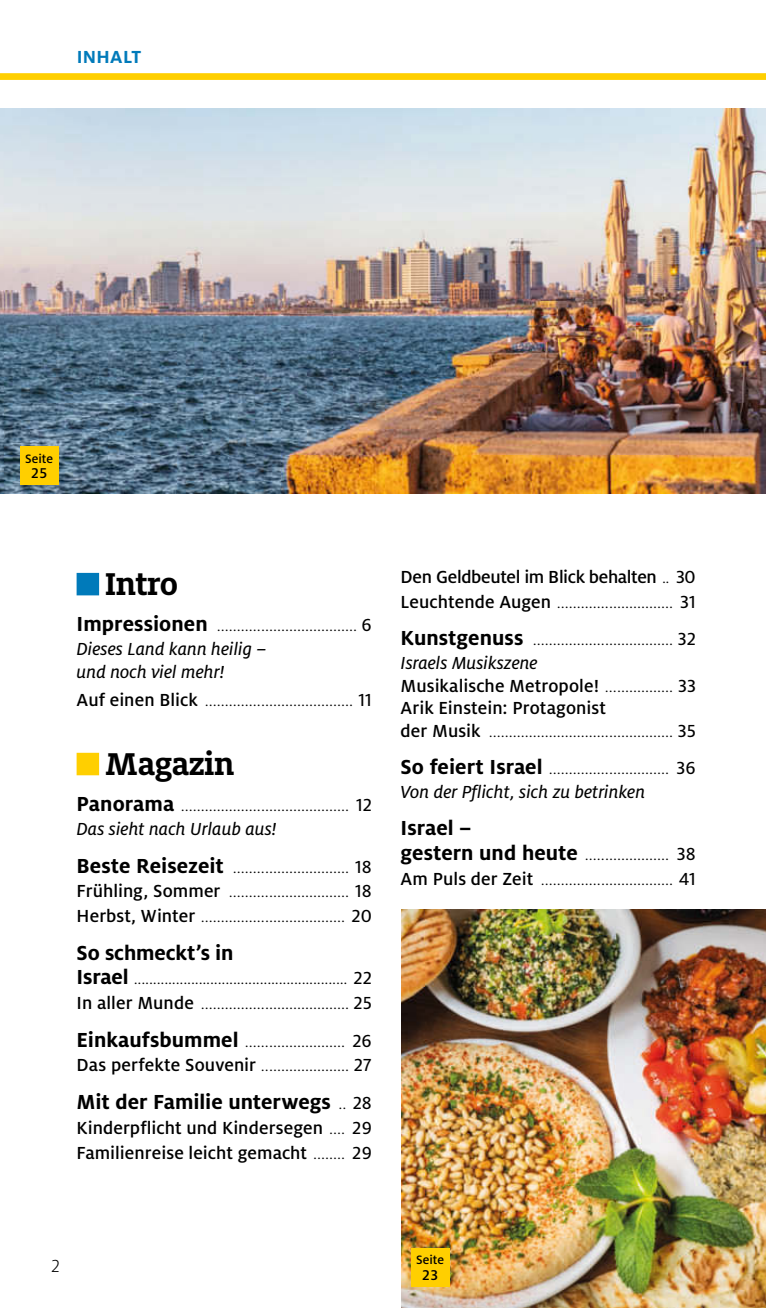
<style>
.page{position:relative;width:766px;height:1308px;background:#fff}
.page>*{position:absolute;margin:0;border:0;box-sizing:border-box;transform-origin:0 0}
.t1{font:700 34.88px "Milo Slabfor ADAC";letter-spacing:-.01em;color:#000}
.t2{font:700 22.5px "Milofor ADAC";letter-spacing:-.005em;color:#000}
.t3{font:300 19.35px/24.8px "Milofor ADAC";color:#000}
.t4{font:500 19.35px/24.8px "Milofor ADAC";color:#000}
.t5{font:italic 19.35px/22.5px "Milofor ADAC Text";color:#000}
.t6{font:700 19.35px "Milofor ADAC";letter-spacing:.02em;color:#007aba}
.t7{font:500 15.75px "Milofor ADAC";color:#000}
.t8{font:500 13.5px "Milofor ADAC";color:#000}
.s1{font-weight:700;font-size:22.5px}
.s2{font-family:"Milofor ADAC Text";font-weight:400}
.s3{font-weight:500}
.s4{font-weight:300;font-size:19.35px}
.s5{font-family:"Milofor ADAC Text";font-weight:400;font-size:19.35px}
.s6{font-weight:300}
</style>
<div class="page">
<div style="left:0;top:73px;width:765px;height:7px;background:#ffcf00"></div>
<div style="left:77px;top:573px;width:22px;height:22px;background:#007aba"></div>
<div style="left:77px;top:752px;width:22px;height:23px;background:#ffcf00"></div>
<img style="left:402px;top:909px;width:363px;height:398px">
<div style="left:411px;top:1248px;width:38px;height:38px;background:#ffcf00"></div>
<img style="left:0;top:108px;width:765px;height:385px">
<div style="left:20px;top:446px;width:38px;height:38px;background:#ffcf00"></div>
<p class="t6" style="left:77px;top:48px;width:66px">INHALT</p>
<p class="t8" style="left:25px;top:452px;width:29px">Seite</p>
<p class="t7" style="left:31px;top:465px;width:18px">25</p>
<h1 class="t1" style="left:105px;top:570px;width:74px">Intro</h1>
<p class="t3" style="left:77px;top:614px;width:296px"><span class="s1">Impressionen</span> ................................... <span class="s2">6</span></p>
<p class="t5" style="left:77px;top:639px;width:191px">Dieses Land kann heilig – und noch viel mehr!</p>
<p class="t3" style="left:77px;top:688px;width:296px"><span class="s3">Auf einen Blick</span> ..................................... <span class="s2">11</span></p>
<h1 class="t1" style="left:105px;top:750px;width:130px">Magazin</h1>
<p class="t3" style="left:77px;top:794px;width:296px"><span class="s1">Panorama</span> .......................................... <span class="s2">12</span></p>
<p class="t5" style="left:77px;top:819px;width:201px">Das sieht nach Urlaub aus!</p>
<p class="t3" style="left:77px;top:855px;width:296px;text-align:justify"><span class="s1">Beste Reisezeit</span> ............................. <span class="s2">18<br></span><span class="s3">Frühling, Sommer</span> .............................. <span class="s2">18<br></span><span class="s3">Herbst, Winter</span> .................................... <span class="s2">20</span></p>
<p class="t2" style="left:77px;top:941px;width:158px">So schmeckt’s in</p>
<p class="t3" style="left:77px;top:967px;width:296px"><span class="s1">Israel</span> ........................................................ <span class="s2">22<br></span><span class="s3">In aller Munde</span> ..................................... <span class="s2">25</span></p>
<p class="t3" style="left:77px;top:1029px;width:296px"><span class="s1">Einkaufsbummel</span> ......................... <span class="s2">26<br></span><span class="s3">Das perfekte Souvenir</span> ...................... <span class="s2">27</span></p>
<p class="t2" style="left:77px;top:1090px;width:296px">Mit der Familie unterwegs <span class="s4">..</span> <span class="s5">28</span></p>
<p class="t4" style="left:77px;top:1116px;width:296px">Kinderpflicht und Kindersegen <span class="s6">....</span> <span class="s2">29<br></span>Familienreise leicht gemacht <span class="s6">........</span> <span class="s2">29</span></p>
<p class="t4" style="left:400px;top:565px;width:296px">Den Geldbeutel im Blick behalten <span class="s6">..</span> <span class="s2">30<br></span>Leuchtende Augen <span class="s6">.............................</span> <span class="s2">31</span></p>
<p class="t3" style="left:400px;top:628px;width:296px"><span class="s1">Kunstgenuss</span> ................................... <span class="s2">32</span></p>
<p class="t5" style="left:400px;top:653px;width:139px">Israels Musikszene</p>
<p class="t3" style="left:400px;top:675px;width:296px;line-height:22.5px"><span class="s3">Musikalische Metropole!</span> ................. <span class="s2">33<br></span><span class="s3">Arik Einstein: Protagonist<br>der Musik</span> .............................................. <span class="s2">35</span></p>
<p class="t3" style="left:400px;top:757px;width:296px"><span class="s1">So feiert Israel</span> .............................. <span class="s2">36</span></p>
<p class="t5" style="left:400px;top:782px;width:246px">Von der Pflicht, sich zu betrinken</p>
<p class="t2" style="left:400px;top:817px;width:73px">Israel –</p>
<p class="t3" style="left:400px;top:843px;width:297px"><span class="s1">gestern und heute</span> ..................... <span class="s2">38<br></span><span class="s3">Am Puls der Zeit</span> ................................. <span class="s2">41</span></p>
<p class="t3" style="left:51px;top:1254px;width:10px">2</p>
<p class="t8" style="left:416px;top:1253px;width:29px">Seite</p>
<p class="t7" style="left:422px;top:1267px;width:18px">23</p>
</div>
